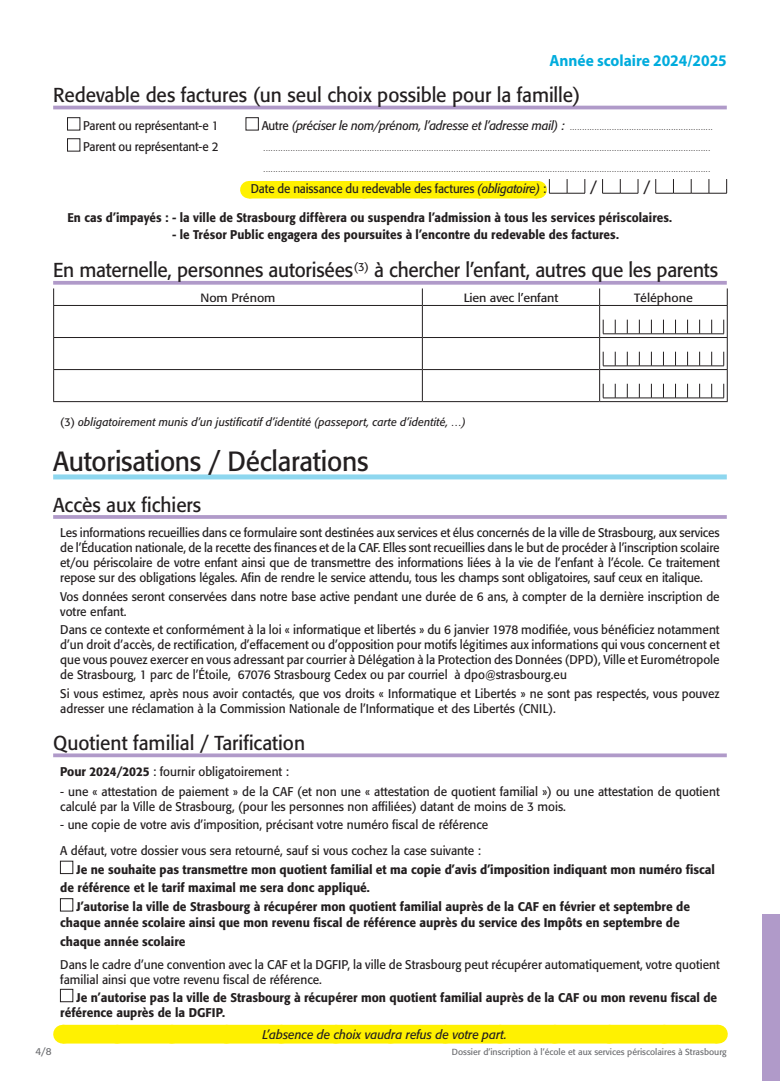
<style>
.page{position:relative;width:780px;height:1088px;background:#fff}
.page>*{position:absolute;margin:0;border:0;box-sizing:border-box;transform-origin:0 0}
.t1{font:27.5px "Formata";letter-spacing:-.01em;color:#231f20;scale:.95 1}
.t2{font:20px "Formata";letter-spacing:-.005em;color:#231f20;scale:.95 1}
.t3{font:700 16.25px "Myriad Pro";color:#00acdd;scale:.95 1}
.t4{font:15px "Formata";color:#231f20}
.t5{font:12.5px/15px "Formata";color:#231f20;scale:.95 1}
.t6{font:500 12.5px/18.8px "Formata";color:#231f20;scale:.95 1}
.t7{font:500 12.5px "Formata";color:#231f20;scale:.93 1}
.t8{font:12.5px "Formata";color:#231f20;scale:.93 1}
.t9{font:italic 12.5px "Formata";color:#231f20;scale:.95 1}
.t10{font:11.88px "Formata";color:#231f20;scale:1.05 1}
.t11{font:italic 11.25px "Formata";letter-spacing:.01em;color:#231f20;scale:.95 1}
.t12{font:300 10px/21px "Avenir";color:#231f20;scale:.95 1}
.t13{font:10px "Formata";color:#6c6d70}
.t14{font:8.75px "Formata";color:#6c6d70}
.s1{font-family:"Formata";font-weight:400;font-size:12.5px}
.s2{font-family:"Formata";font-weight:400;font-style:italic;font-size:12.5px}
.s3{font-style:italic}
.s4{font-style:normal}
.s5{font-weight:500}
</style>
<div class="page">
<div style="left:762px;top:915px;width:18px;height:166px;background:#b09ac9"></div>
<hr style="left:53px;top:106px;width:673px;height:3px;background:#b09ac9">
<div style="left:249px;top:181px;width:288px;height:17px;background:#fff101"></div>
<svg style="left:537px;top:181px;width:1px;height:17px"></svg>
<svg style="left:53px;top:281px;width:673px;height:4px;background:#b6a2cd"></svg>
<div style="left:53px;top:474px;width:673px;height:5px;background:#8ed7ef"></div>
<hr style="left:53px;top:515px;width:673px;height:4px;background:#b7a3cd">
<svg style="left:53px;top:753px;width:673px;height:4px;background:#b9a6cf"></svg>
<div style="left:63px;top:1025px;width:654px;height:18px;background:#fff101"></div>
<svg style="left:717px;top:1025px;width:1px;height:18px"></svg>
<div style="left:67px;top:118px;width:13px;height:12px;border:1px solid #231f20"></div>
<div style="left:67px;top:139px;width:13px;height:12px;border:1px solid #231f20"></div>
<svg style="left:655px;top:179px;width:72px;height:15px"></svg>
<svg style="left:549px;top:179px;width:36px;height:15px"></svg>
<svg style="left:602px;top:179px;width:36px;height:15px"></svg>
<svg style="left:53px;top:288px;width:1px;height:17px"></svg>
<svg style="left:422px;top:288px;width:1px;height:17px"></svg>
<svg style="left:599px;top:288px;width:1px;height:17px"></svg>
<svg style="left:726px;top:288px;width:1px;height:17px"></svg>
<hr style="left:53px;top:305px;width:369px;height:1px;background:#231f20">
<hr style="left:53px;top:306px;width:1px;height:31px;background:#231f20">
<hr style="left:422px;top:305px;width:177px;height:1px;background:#231f20">
<hr style="left:422px;top:306px;width:1px;height:31px;background:#231f20">
<hr style="left:599px;top:305px;width:128px;height:1px;background:#231f20">
<hr style="left:599px;top:306px;width:1px;height:31px;background:#231f20">
<hr style="left:726px;top:306px;width:1px;height:31px;background:#231f20">
<hr style="left:53px;top:337px;width:369px;height:1px;background:#231f20">
<hr style="left:53px;top:338px;width:1px;height:31px;background:#231f20">
<hr style="left:422px;top:337px;width:177px;height:1px;background:#231f20">
<hr style="left:422px;top:338px;width:1px;height:31px;background:#231f20">
<hr style="left:599px;top:337px;width:128px;height:1px;background:#231f20">
<hr style="left:599px;top:338px;width:1px;height:31px;background:#231f20">
<hr style="left:726px;top:338px;width:1px;height:31px;background:#231f20">
<hr style="left:53px;top:369px;width:369px;height:1px;background:#231f20">
<hr style="left:53px;top:370px;width:1px;height:31px;background:#231f20">
<hr style="left:422px;top:369px;width:177px;height:1px;background:#231f20">
<hr style="left:422px;top:370px;width:1px;height:31px;background:#231f20">
<hr style="left:599px;top:369px;width:128px;height:1px;background:#231f20">
<hr style="left:599px;top:370px;width:1px;height:31px;background:#231f20">
<hr style="left:726px;top:370px;width:1px;height:31px;background:#231f20">
<hr style="left:53px;top:401px;width:369px;height:1px;background:#231f20">
<hr style="left:422px;top:401px;width:177px;height:1px;background:#231f20">
<hr style="left:599px;top:401px;width:128px;height:1px;background:#231f20">
<svg style="left:603px;top:320px;width:121px;height:15px"></svg>
<svg style="left:603px;top:352px;width:121px;height:15px"></svg>
<svg style="left:603px;top:384px;width:121px;height:15px"></svg>
<div style="left:60px;top:861px;width:13px;height:13px;border:1px solid #231f20"></div>
<div style="left:60px;top:898px;width:13px;height:13px;border:1px solid #231f20"></div>
<div style="left:60px;top:989px;width:13px;height:13px;border:1px solid #231f20"></div>
<h3 class="t3" style="left:549px;top:51px;width:188px">Année scolaire 2024/2025</h3>
<h2 class="t2" style="left:53px;top:83px;width:556px">Redevable des factures (un seul choix possible pour la famille)</h2>
<p class="t8" style="left:83px;top:118px;width:147px">Parent ou représentant-e 1</p>
<p class="t12" style="left:262px;top:116px;width:476px"><span class="s1">Autre</span> <span class="s2">(préciser le nom/prénom, l’adresse et l’adresse mail) :</span> ..........................................................</p>
<p class="t8" style="left:83px;top:139px;width:147px">Parent ou représentant-e 2</p>
<p class="t12" style="left:263px;top:137px;width:472px">..................................................................................................................................................................................... .....................................................................................................................................................................................</p>
<p class="t8" style="left:251px;top:181px;width:319px">Date de naissance du redevable des factures <span class="s3">(obligatoire)</span> :</p>
<p class="t4" style="left:590px;top:178px;width:8px">/</p>
<p class="t4" style="left:643px;top:178px;width:8px">/</p>
<p class="t7" style="left:67px;top:209px;width:651px">En cas d’impayés : - la ville de Strasbourg diffèrera ou suspendra l’admission à tous les services périscolaires.</p>
<p class="t7" style="left:172px;top:227px;width:482px">- le Trésor Public engagera des poursuites à l’encontre du redevable des factures.</p>
<h2 class="t2" style="left:53px;top:258px;width:701px">En maternelle, personnes autorisées<sup>(3)</sup> à chercher l’enfant, autres que les parents</h2>
<p class="t10" style="left:200px;top:290px;width:73px">Nom Prénom</p>
<p class="t10" style="left:463px;top:290px;width:91px">Lien avec l’enfant</p>
<p class="t10" style="left:634px;top:290px;width:58px">Téléphone</p>
<p class="t11" style="left:60px;top:416px;width:428px"><span class="s4">(3)</span> obligatoirement munis d’un justificatif d’identité (passeport, carte d’identité, …)</p>
<h1 class="t1" style="left:53px;top:444px;width:333px">Autorisations / Déclarations</h1>
<h2 class="t2" style="left:53px;top:492px;width:157px">Accès aux fichiers</h2>
<p class="t5" style="left:60px;top:525px;width:695px;text-align:justify">Les informations recueillies dans ce formulaire sont destinées aux services et élus concernés de la ville de Strasbourg, aux services de l’Éducation nationale, de la recette des finances et de la CAF. Elles sont recueillies dans le but de procéder à l’inscription scolaire et/ou périscolaire de votre enfant ainsi que de transmettre des informations liées à la vie de l’enfant à l’école. Ce traitement repose sur des obligations légales. Afin de rendre le service attendu, tous les champs sont obligatoires, sauf ceux en italique.</p>
<p class="t5" style="left:60px;top:589px;width:695px">Vos données seront conservées dans notre base active pendant une durée de 6 ans, à compter de la dernière inscription de votre enfant.</p>
<p class="t5" style="left:60px;top:622px;width:695px;text-align:justify">Dans ce contexte et conformément à la loi « informatique et libertés » du 6 janvier 1978 modifiée, vous bénéficiez notamment d’un droit d’accès, de rectification, d’effacement ou d’opposition pour motifs légitimes aux informations qui vous concernent et que vous pouvez exercer en vous adressant par courrier à Délégation à la Protection des Données (DPD), Ville et Eurométropole de Strasbourg, 1 parc de l’Étoile, 67076 Strasbourg Cedex ou par courriel à dpo@strasbourg.eu</p>
<p class="t5" style="left:60px;top:686px;width:695px">Si vous estimez, après nous avoir contactés, que vos droits « Informatique et Libertés » ne sont pas respectés, vous pouvez adresser une réclamation à la Commission Nationale de l’Informatique et des Libertés (CNIL).</p>
<h2 class="t2" style="left:53px;top:731px;width:267px">Quotient familial / Tarification</h2>
<p class="t5" style="left:60px;top:763px;width:242px"><span class="s5">Pour 2024/2025</span> : fournir obligatoirement :</p>
<p class="t5" style="left:60px;top:784px;width:695px">- une « attestation de paiement » de la CAF (et non une « attestation de quotient familial ») ou une attestation de quotient calculé par la Ville de Strasbourg, (pour les personnes non affiliées) datant de moins de 3 mois.</p>
<p class="t5" style="left:60px;top:812px;width:452px;line-height:25.6px">- une copie de votre avis d’imposition, précisant votre numéro fiscal de référence<br>A défaut, votre dossier vous sera retourné, sauf si vous cochez la case suivante :</p>
<p class="t6" style="left:76px;top:860px;width:673px">Je ne souhaite pas transmettre mon quotient familial et ma copie d’avis d’imposition indiquant mon numéro fiscal</p>
<p class="t6" style="left:60px;top:878px;width:327px">de référence et le tarif maximal me sera donc appliqué.</p>
<p class="t6" style="left:76px;top:897px;width:647px">J’autorise la ville de Strasbourg à récupérer mon quotient familial auprès de la CAF en février et septembre de</p>
<p class="t6" style="left:60px;top:913px;width:653px">chaque année scolaire ainsi que mon revenu fiscal de référence auprès du service des Impôts en septembre de chaque année scolaire</p>
<p class="t5" style="left:60px;top:957px;width:695px">Dans le cadre d’une convention avec la CAF et la DGFIP, la ville de Strasbourg peut récupérer automatiquement, votre quotient familial ainsi que votre revenu fiscal de référence.</p>
<p class="t6" style="left:60px;top:990px;width:693px;line-height:15px;text-indent:16px">Je n’autorise pas la ville de Strasbourg à récupérer mon quotient familial auprès de la CAF ou mon revenu fiscal de référence auprès de la DGFIP.</p>
<p class="t9" style="left:262px;top:1027px;width:259px">L’absence de choix vaudra refus de votre part.</p>
<p class="t13" style="left:35px;top:1045px;width:18px">4/8</p>
<p class="t14" style="left:452px;top:1046px;width:276px">Dossier d’inscription à l’école et aux services périscolaires à Strasbourg</p>
</div>
